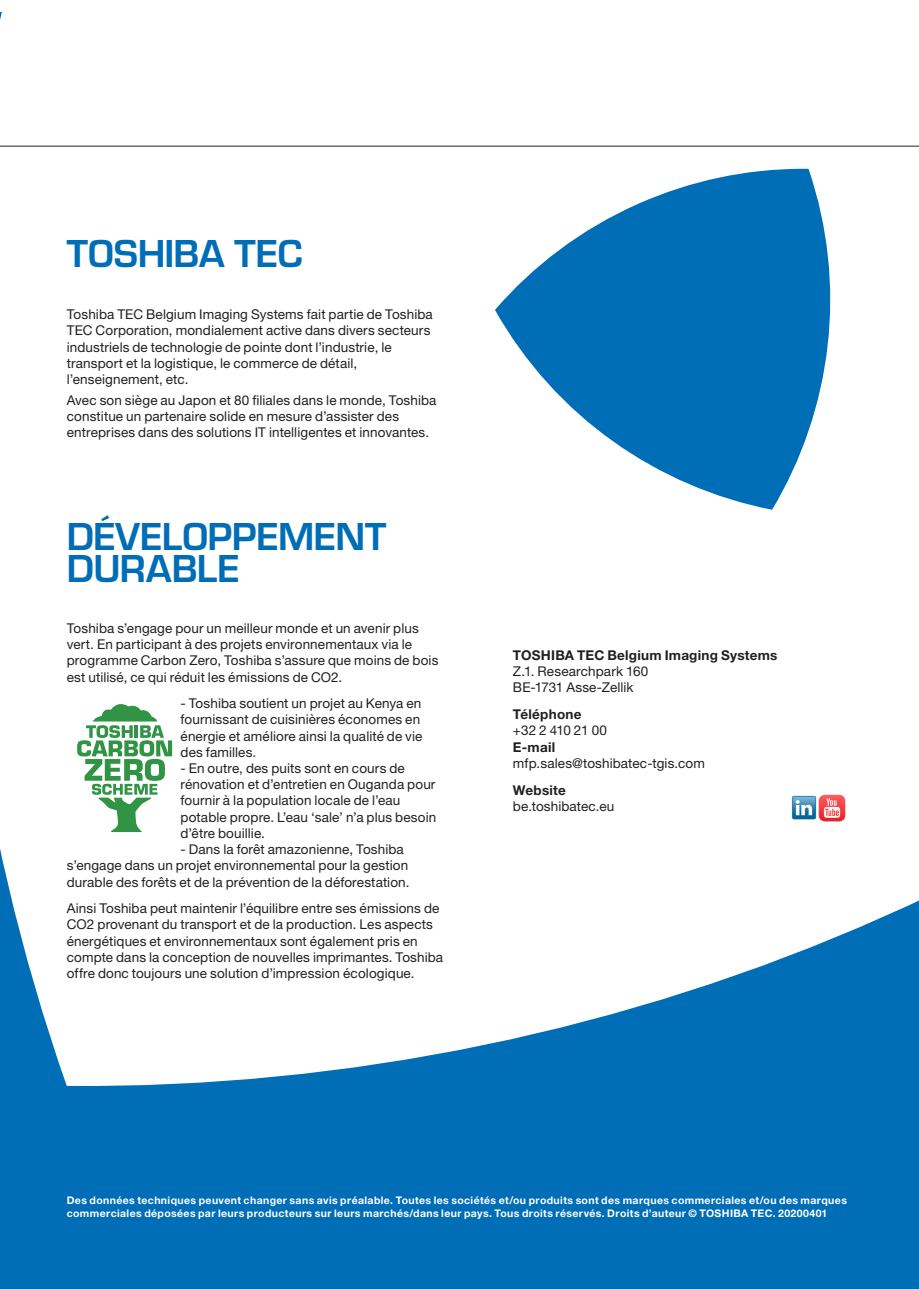
<style>
.page{position:relative;width:919px;height:1289px;background:#fff}
.page>*{position:absolute;margin:0;border:0;box-sizing:border-box;transform-origin:0 0}
.Section_title_gradie{font:600 36px/32.4px "Eurostile LT Std";letter-spacing:-.01em;color:#006db7}
.Main_text_BLACK{font:13.5px/16.2px "Helvetica Neue LT Std";letter-spacing:.01em;color:#231f20}
.Contact_details_text{font:13.5px/16.2px "Helvetica Neue LT Std";letter-spacing:.01em;color:#231f20}
.Contact_details_head{font:700 13.5px "Helvetica Neue LT Std";letter-spacing:.015em;color:#231f20}
.Contact_details_head-2{font:13.5px "Helvetica Neue LT Std";letter-spacing:-.025em;color:#231f20}
.Legal{font:700 10.5px/12.6px "Helvetica Neue LT Std";letter-spacing:.035em;color:#fff}
</style>
<div class="page">
<div style="left:0;top:13px;width:918px;height:1275px;background:#006db7"></div>
<div style="left:0;top:12px;width:918px;height:1074px;background:#fff"></div>
<hr style="left:0;top:146px;width:918px;height:1px;background:#231f20">
<svg style="left:495px;top:169px;width:353px;height:341px"></svg>
<img style="left:790px;top:794px;width:55px;height:27px">
<svg style="left:77px;top:704px;width:95px;height:128px;background:#add5b5"></svg>
<p class="Section_title_gradie" style="left:67px;top:237px;width:237px">TOSHIBA TEC</p>
<p class="Main_text_BLACK" style="left:67px;top:306px;width:367px">Toshiba TEC Belgium Imaging Systems fait partie de Toshiba TEC Corporation, mondialement active dans divers secteurs industriels de technologie de pointe dont l’industrie, le transport et la logistique, le commerce de détail, l’enseignement, etc.</p>
<p class="Main_text_BLACK" style="left:67px;top:391px;width:371px">Avec son siège au Japon et 80 filiales dans le monde, Toshiba constitue un partenaire solide en mesure d’assister des entreprises dans des solutions IT intelligentes et innovantes.</p>
<p class="Section_title_gradie" style="left:67px;top:520px;width:321px">DÉVELOPPEMENT<br>DURABLE</p>
<p class="Main_text_BLACK" style="left:67px;top:620px;width:373px">Toshiba s’engage pour un meilleur monde et un avenir plus vert. En participant à des projets environnementaux via le programme Carbon Zero, Toshiba s’assure que moins de bois est utilisé, ce qui réduit les émissions de CO2.</p>
<p class="Main_text_BLACK" style="left:180px;top:695px;width:243px">- Toshiba soutient un projet au Kenya en fournissant de cuisinières économes en énergie et améliore ainsi la qualité de vie des familles.</p>
<p class="Main_text_BLACK" style="left:180px;top:760px;width:257px">- En outre, des puits sont en cours de rénovation et d’entretien en Ouganda pour fournir à la population locale de l’eau potable propre. L’eau ‘sale’ n’a plus besoin d’être bouillie.</p>
<p class="Main_text_BLACK" style="left:67px;top:841px;width:344px;text-indent:114px">- Dans la forêt amazonienne, Toshiba s’engage dans un projet environnemental pour la gestion durable des forêts et de la prévention de la déforestation.</p>
<p class="Main_text_BLACK" style="left:67px;top:900px;width:378px">Ainsi Toshiba peut maintenir l’équilibre entre ses émissions de CO2 provenant du transport et de la production. Les aspects énergétiques et environnementaux sont également pris en compte dans la conception de nouvelles imprimantes. Toshiba offre donc toujours une solution d’impression écologique.</p>
<p class="Contact_details_head" style="left:513px;top:646px;width:266px">TOSHIBA TEC Belgium Imaging Systems</p>
<p class="Contact_details_text" style="left:513px;top:663px;width:137px">Z.1. Researchpark 160<br>BE-1731 Asse-Zellik</p>
<p class="Contact_details_head" style="left:513px;top:706px;width:70px">Téléphone</p>
<p class="Contact_details_head-2" style="left:513px;top:722px;width:96px">+32 2 410 21 00</p>
<p class="Contact_details_head" style="left:513px;top:738px;width:44px">E-mail</p>
<p class="Contact_details_text" style="left:513px;top:754px;width:193px">mfp.sales@toshibatec-tgis.com</p>
<p class="Contact_details_head" style="left:513px;top:781px;width:55px">Website</p>
<p class="Contact_details_text" style="left:513px;top:797px;width:103px">be.toshibatec.eu</p>
<p class="Legal" style="left:67px;top:1194px;width:781px">Des données techniques peuvent changer sans avis préalable. Toutes les sociétés et/ou produits sont des marques commerciales et/ou des marques commerciales déposées par leurs producteurs sur leurs marchés/dans leur pays. Tous droits réservés. Droits d’auteur © TOSHIBA TEC. 20200401</p>
</div>
